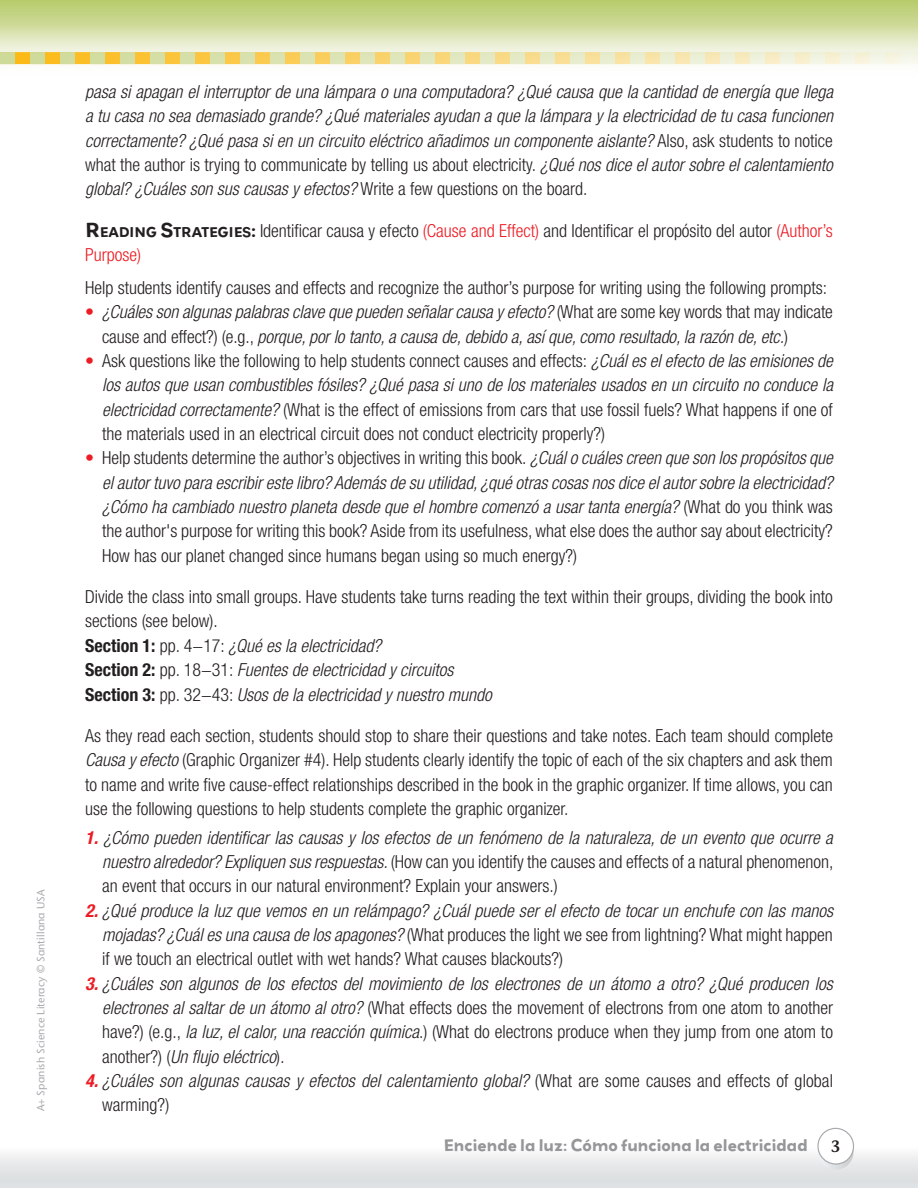
<style>
.page{position:relative;width:918px;height:1188px;background:#fff}
.page>*{position:absolute;margin:0;border:0;box-sizing:border-box;transform-origin:0 0}
.Párrafo_de_lista{font:italic 300 condensed 18px/24.3px "Helvetica Neue LT Std";color:#231f20;text-align:justify}
.Párrafo_de_lista-2{font:300 condensed 18px/24.3px "Helvetica Neue LT Std";color:#231f20;text-align:justify}
.t1{font:600 16.5px "Stone Informal";color:#231f20;scale:.95 1}
.t2{font:700 15px "Grenadine MVB";color:#949698}
.t3{font:10.5px "Stane Sans";letter-spacing:.015em;color:#a7a9ac}
.s1{font-style:normal}
.s2{font-family:"Grenadine MVB";font-weight:700;font-stretch:normal}
.s3{font-family:"Grenadine MVB";font-weight:700;font-stretch:normal;font-size:12.6px}
.s4{color:#ed1c24}
.s5{font-style:normal;color:#ed1c24}
.s6{font-style:italic}
.s7{font-weight:700;font-style:normal}
.s8{font-weight:700;color:#ed1c24}
</style>
<div class="page">
<div style="left:0;top:1147px;width:918px;height:41px;background:linear-gradient(to bottom,#f9f8f9,#d7dadc)"></div>
<svg style="left:816px;top:1127px;width:40px;height:43px"></svg>
<svg style="left:1px;top:0;width:917px;height:65px;background:#d2dea3"></svg>
<svg style="left:1px;top:52px;width:917px;height:12px;background:#eddf9f"></svg>
<svg style="left:0;top:0;width:1px;height:65px"></svg>
<p class="t3" style="left:34px;top:1111px;width:224px;rotate:-90deg">A+ Spanish Science Literacy © Santillana USA</p>
<p class="Párrafo_de_lista" style="left:85px;top:80px;width:750px">pasa si apagan el interruptor de una lámpara o una computadora? ¿Qué causa que la cantidad de energía que llega a tu casa no sea demasiado grande? ¿Qué materiales ayudan a que la lámpara y la electricidad de tu casa funcionen correctamente? ¿Qué pasa si en un circuito eléctrico añadimos un componente aislante? <span class="s1">Also, ask students to notice what the author is trying to communicate by telling us about electricity.</span> ¿Qué nos dice el autor sobre el calentamiento global? ¿Cuáles son sus causas y efectos? <span class="s1">Write a few questions on the board.</span></p>
<p class="Párrafo_de_lista-2" style="left:85px;top:218px;width:749px"><span class="s2">R</span> <span class="s3">EADING</span> <span class="s2">S</span><span class="s3">TRATEGIES</span><span class="s2">:</span> Identificar causa y efecto <span class="s4">(Cause and Effect)</span> and Identificar el propósito del autor <span class="s4">(Author’s<br>Purpose)</span></p>
<p class="Párrafo_de_lista-2" style="left:85px;top:275px;width:744px">Help students identify causes and effects and recognize the author’s purpose for writing using the following prompts:</p>
<p class="Párrafo_de_lista" style="left:102px;top:300px;width:732px;text-indent:-17px"><span class="s5">•</span> ¿Cuáles son algunas palabras clave que pueden señalar causa y efecto? <span class="s1">(What are some key words that may indicate cause and effect?) (e.g.,</span> porque, por lo tanto, a causa de, debido a, así que, como resultado, la razón de, etc.<span class="s1">)</span></p>
<p class="Párrafo_de_lista-2" style="left:102px;top:348px;width:732px;text-indent:-17px"><span class="s4">•</span> Ask questions like the following to help students connect causes and effects: <span class="s6">¿Cuál es el efecto de las emisiones de los autos que usan combustibles fósiles? ¿Qué pasa si uno de los materiales usados en un circuito no conduce la electricidad correctamente?</span> (What is the effect of emissions from cars that use fossil fuels? What happens if one of the materials used in an electrical circuit does not conduct electricity properly?)</p>
<p class="Párrafo_de_lista-2" style="left:102px;top:446px;width:732px;text-indent:-17px"><span class="s4">•</span> Help students determine the author’s objectives in writing this book. <span class="s6">¿Cuál o cuáles creen que son los propósitos que el autor tuvo para escribir este libro? Además de su utilidad, ¿qué otras cosas nos dice el autor sobre la electricidad? ¿Cómo ha cambiado nuestro planeta desde que el hombre comenzó a usar tanta energía?</span> (What do you think was the author's purpose for writing this book? Aside from its usefulness, what else does the author say about electricity?<br>How has our planet changed since humans began using so much energy?)</p>
<p class="Párrafo_de_lista-2" style="left:85px;top:584px;width:749px">Divide the class into small groups. Have students take turns reading the text within their groups, dividing the book into sections (see below).</p>
<p class="Párrafo_de_lista" style="left:85px;top:634px;width:298px"><span class="s7">Section 1:</span> <span class="s1">pp. 4−17:</span> ¿Qué es la electricidad?</p>
<p class="Párrafo_de_lista" style="left:85px;top:658px;width:370px"><span class="s7">Section 2:</span> <span class="s1">pp. 18−31:</span> Fuentes de electricidad y circuitos</p>
<p class="Párrafo_de_lista" style="left:85px;top:683px;width:408px"><span class="s7">Section 3:</span> <span class="s1">pp. 32−43:</span> Usos de la electricidad y nuestro mundo</p>
<p class="Párrafo_de_lista-2" style="left:85px;top:723px;width:749px">As they read each section, students should stop to share their questions and take notes. Each team should complete <span class="s6">Causa y efecto</span> (Graphic Organizer #4). Help students clearly identify the topic of each of the six chapters and ask them to name and write five cause-effect relationships described in the book in the graphic organizer. If time allows, you can use the following questions to help students complete the graphic organizer.</p>
<p class="Párrafo_de_lista" style="left:102px;top:826px;width:733px;text-indent:-17px"><span class="s8">1.</span> ¿Cómo pueden identificar las causas y los efectos de un fenómeno de la naturaleza, de un evento que ocurre a nuestro alrededor? Expliquen sus respuestas. <span class="s1">(How can you identify the causes and effects of a natural phenomenon, an event that occurs in our natural environment? Explain your answers.)</span></p>
<p class="Párrafo_de_lista" style="left:102px;top:899px;width:733px;text-indent:-17px"><span class="s8">2.</span> ¿Qué produce la luz que vemos en un relámpago? ¿Cuál puede ser el efecto de tocar un enchufe con las manos mojadas? ¿Cuál es una causa de los apagones? <span class="s1">(What produces the light we see from lightning? What might happen if we touch an electrical outlet with wet hands? What causes blackouts?)</span></p>
<p class="Párrafo_de_lista" style="left:102px;top:972px;width:732px;text-indent:-17px"><span class="s8">3.</span> ¿Cuáles son algunos de los efectos del movimiento de los electrones de un átomo a otro? ¿Qué producen los electrones al saltar de un átomo al otro? <span class="s1">(What effects does the movement of electrons from one atom to another have?) (e.g.,</span> la luz, el calor, una reacción química<span class="s1">.) (What do electrons produce when they jump from one atom to another?) (</span>Un flujo eléctrico<span class="s1">)</span>.</p>
<p class="Párrafo_de_lista" style="left:102px;top:1069px;width:732px;text-indent:-17px"><span class="s8">4.</span> ¿Cuáles son algunas causas y efectos del calentamiento global? <span class="s1">(What are some causes and effects of global warming?)</span></p>
<p class="t2" style="left:444px;top:1134px;width:366px">Enciende la luz: Cómo funciona la electricidad</p>
<p class="t1" style="left:831px;top:1136px;width:11px">3</p>
</div>
